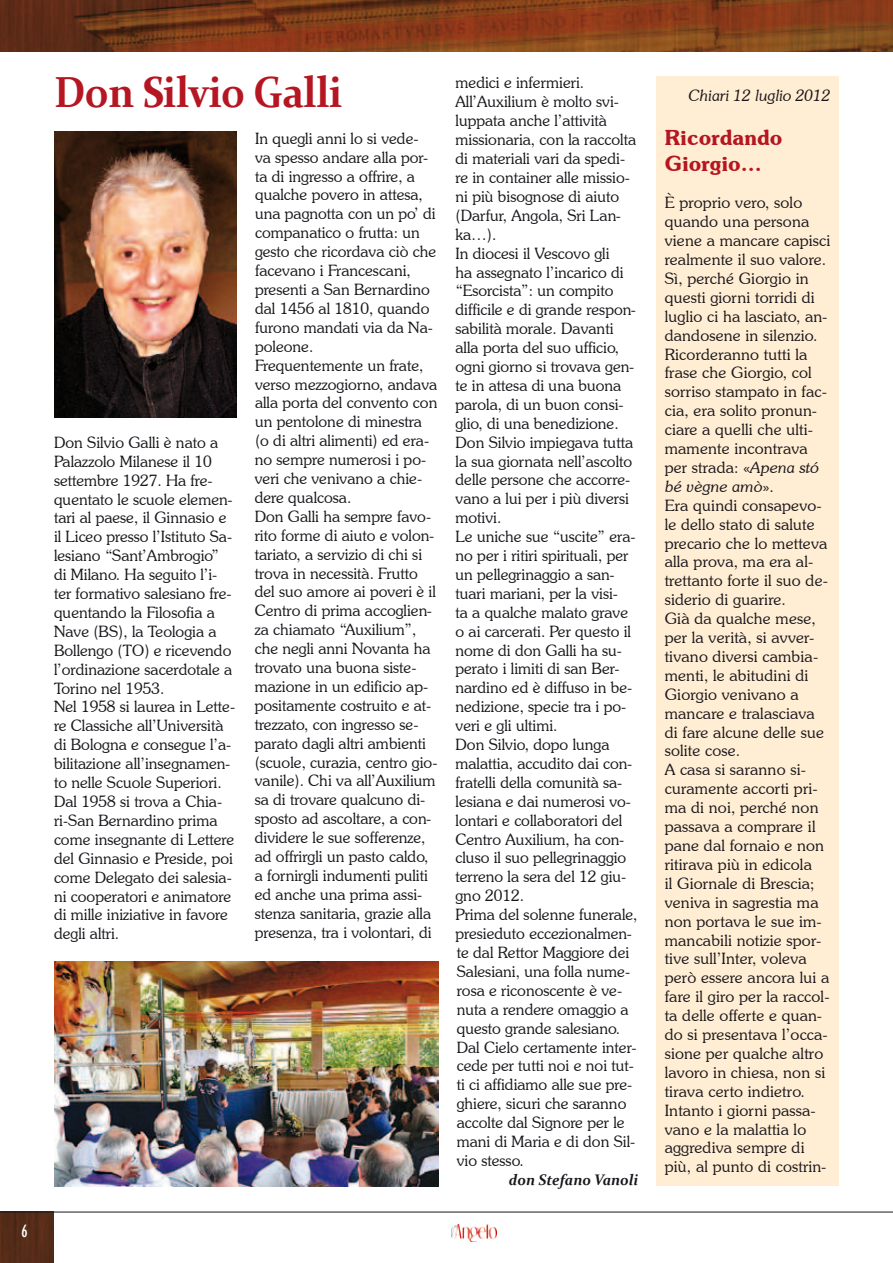
<style>
.page{position:relative;width:893px;height:1263px;background:#fff}
.page>*{position:absolute;margin:0;border:0;box-sizing:border-box;transform-origin:0 0}
.t1{font:700 43.5px "Constantia";letter-spacing:-.01em;color:#b51621;scale:.92 1}
.t2{font:600 21px/25.2px "Souvenir IT Cby BT";color:#b51621}
.t3{font:condensed 18px "Gill Sans";color:#fff}
.t4{font:300 15.75px/18.9px "Souvenir IT Cby BT";color:#1a171c}
.t5{font:italic 300 15.75px "Souvenir IT Cby BT";color:#1a171c}
.t6{font:italic 700 15.3px "Constantia";color:#1a171c;scale:.96 1}
.s1{font-style:italic}
</style>
<div class="page">
<img style="left:0;top:1213px;width:54px;height:50px">
<hr style="left:0;top:1212px;width:893px;height:1px;background:#1a171c">
<img style="left:0;top:0;width:893px;height:51px">
<img style="left:451px;top:1225px;width:45px;height:16px">
<div style="left:656px;top:76px;width:183px;height:1110px;background:#ffeed3"></div>
<img style="left:54px;top:132px;width:183px;height:286px">
<img style="left:54px;top:961px;width:384px;height:225px">
<p class="t3" style="left:21px;top:1221px;width:8px">6</p>
<h1 class="t1" style="left:54px;top:62px;width:315px">Don Silvio Galli</h1>
<p class="t4" style="left:54px;top:433px;width:183px">Don Silvio Galli è nato a<br>Palazzolo Milanese il 10 settembre 1927. Ha fre&shy;quentato le scuole elemen&shy;tari al paese, il Ginnasio e il Liceo presso l’Istituto Sa&shy;lesiano “Sant’Ambrogio” di Milano. Ha seguito l’i&shy;ter formativo salesiano fre&shy;quentando la Filosofia a<br>Nave (BS), la Teologia a<br>Bollengo (TO) e ricevendo l’ordinazione sacerdotale a<br>Torino nel 1953.<br>Nel 1958 si laurea in Lette&shy;re Classiche all’Università di Bologna e consegue l’a&shy;bilitazione all’insegnamen&shy;to nelle Scuole Superiori.<br>Dal 1958 si trova a Chia&shy;ri-San Bernardino prima come insegnante di Lettere del Ginnasio e Preside, poi come Delegato dei salesia&shy;ni cooperatori e animatore di mille iniziative in favore degli altri.</p>
<p class="t4" style="left:255px;top:129px;width:184px">In quegli anni lo si vede&shy;va spesso andare alla por&shy;ta di ingresso a offrire, a qualche povero in attesa, una pagnotta con un po’ di companatico o frutta: un gesto che ricordava ciò che facevano i Francescani, presenti a San Bernardino dal 1456 al 1810, quando furono mandati via da Na&shy;poleone.<br>Frequentemente un frate, verso mezzogiorno, andava alla porta del convento con un pentolone di minestra (o di altri alimenti) ed era&shy;no sempre numerosi i po&shy;veri che venivano a chie&shy;dere qualcosa.<br>Don Galli ha sempre favo&shy;rito forme di aiuto e volon&shy;tariato, a servizio di chi si trova in necessità. Frutto del suo amore ai poveri è il<br>Centro di prima accoglien&shy;za chiamato “Auxilium”, che negli anni Novanta ha trovato una buona siste&shy;mazione in un edificio ap&shy;positamente costruito e at&shy;trezzato, con ingresso se&shy;parato dagli altri ambienti (scuole, curazia, centro gio&shy;vanile). Chi va all’Auxilium sa di trovare qualcuno di&shy;sposto ad ascoltare, a con&shy;dividere le sue sofferenze, ad offrirgli un pasto caldo, a fornirgli indumenti puliti ed anche una prima assi&shy;stenza sanitaria, grazie alla presenza, tra i volontari, di</p>
<p class="t4" style="left:455px;top:73px;width:184px">medici e infermieri.<br>All’Auxilium è molto svi&shy;luppata anche l’attività missionaria, con la raccolta di materiali vari da spedi&shy;re in container alle missio&shy;ni più bisognose di aiuto (Darfur, Angola, Sri Lan&shy;ka…).<br>In diocesi il Vescovo gli<br>ha assegnato l’incarico di “Esorcista”: un compito difficile e di grande respon&shy;sabilità morale. Davanti alla porta del suo ufficio, ogni giorno si trovava gen&shy;te in attesa di una buona parola, di un buon consi&shy;glio, di una benedizione.<br>Don Silvio impiegava tutta la sua giornata nell’ascolto delle persone che accorre&shy;vano a lui per i più diversi motivi.<br>Le uniche sue “uscite” era&shy;no per i ritiri spirituali, per un pellegrinaggio a san&shy;tuari mariani, per la visi-<br>ta a qualche malato grave o ai carcerati. Per questo il nome di don Galli ha su&shy;perato i limiti di san Ber&shy;nardino ed è diffuso in be&shy;nedizione, specie tra i po&shy;veri e gli ultimi.<br>Don Silvio, dopo lunga malattia, accudito dai con&shy;fratelli della comunità sa&shy;lesiana e dai numerosi vo&shy;lontari e collaboratori del<br>Centro Auxilium, ha con&shy;cluso il suo pellegrinaggio terreno la sera del 12 giu&shy;gno 2012.<br>Prima del solenne funerale, presieduto eccezionalmen&shy;te dal Rettor Maggiore dei<br>Salesiani, una folla nume&shy;rosa e riconoscente è ve&shy;nuta a rendere omaggio a questo grande salesiano.<br>Dal Cielo certamente inter&shy;cede per tutti noi e noi tut&shy;ti ci affidiamo alle sue pre&shy;ghiere, sicuri che saranno accolte dal Signore per le mani di Maria e di don Sil&shy;vio stesso.</p>
<p class="t6" style="left:509px;top:1169px;width:136px">don Stefano Vanoli</p>
<p class="t5" style="left:688px;top:86px;width:144px">Chiari 12 luglio 2012</p>
<h2 class="t2" style="left:665px;top:125px;width:119px">Ricordando<br>Giorgio…</h2>
<p class="t4" style="left:665px;top:193px;width:167px">È proprio vero, solo quando una persona viene a mancare capisci realmente il suo valore.<br>Sì, perché Giorgio in questi giorni torridi di luglio ci ha lasciato, an&shy;dandosene in silenzio.<br>Ricorderanno tutti la frase che Giorgio, col sorriso stampato in fac&shy;cia, era solito pronun&shy;ciare a quelli che ulti&shy;mamente incontrava per strada: «<span class="s1">Apena stó bé vègne amò</span>».<br>Era quindi consapevo&shy;le dello stato di salute precario che lo metteva alla prova, ma era al&shy;trettanto forte il suo de&shy;siderio di guarire.<br>Già da qualche mese, per la verità, si avver&shy;tivano diversi cambia&shy;menti, le abitudini di<br>Giorgio venivano a mancare e tralasciava di fare alcune delle sue solite cose.<br>A casa si saranno si&shy;curamente accorti pri&shy;ma di noi, perché non passava a comprare il pane dal fornaio e non ritirava più in edicola<br>il Giornale di Brescia; veniva in sagrestia ma non portava le sue im&shy;mancabili notizie spor&shy;tive sull’Inter, voleva però essere ancora lui a fare il giro per la raccol&shy;ta delle offerte e quan&shy;do si presentava l’occa&shy;sione per qualche altro lavoro in chiesa, non si tirava certo indietro.<br>Intanto i giorni passa&shy;vano e la malattia lo aggrediva sempre di più, al punto di costrin-</p>
</div>
